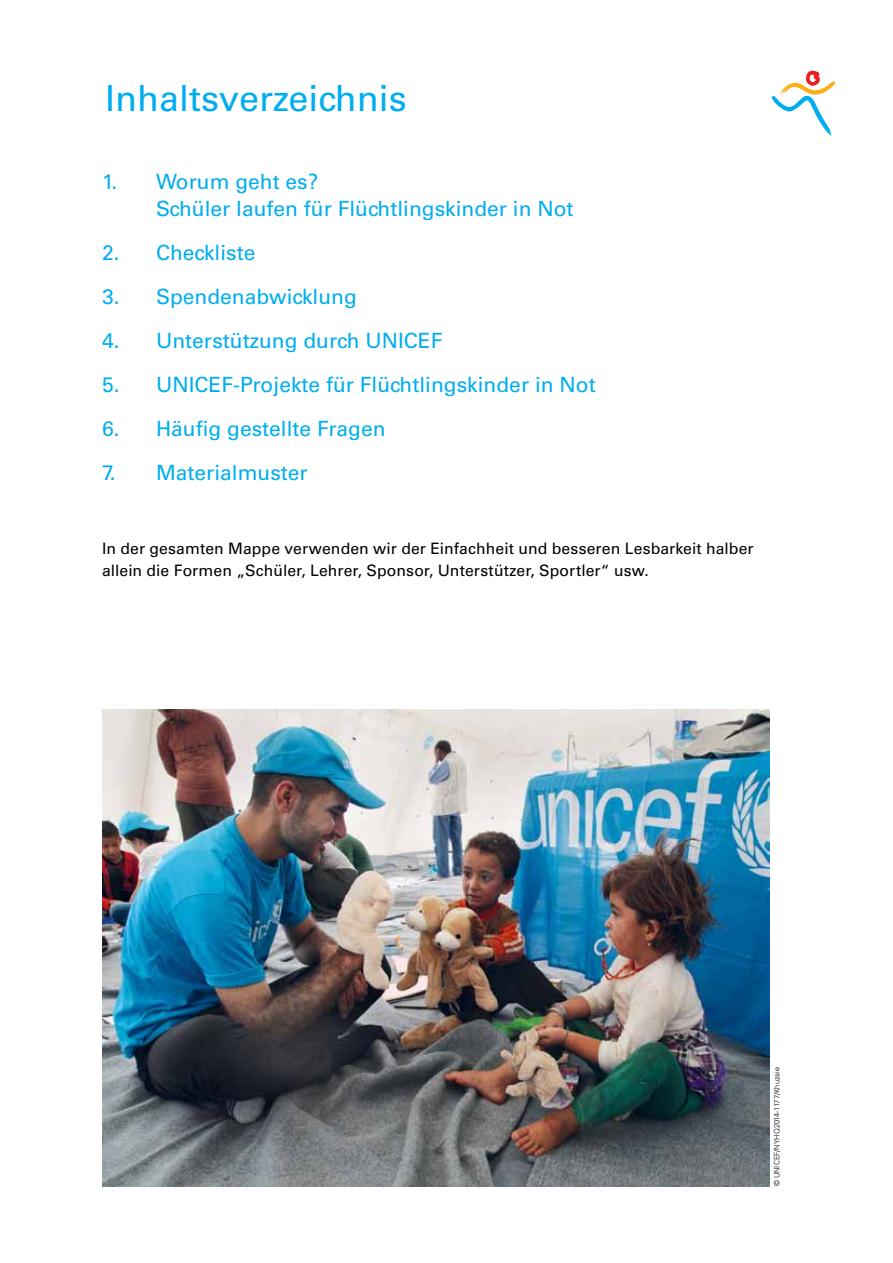
<style>
.page{position:relative;width:893px;height:1263px;background:#fff}
.page>*{position:absolute;margin:0;border:0;box-sizing:border-box;transform-origin:0 0}
.t1{font:36px "Univers LT Std";color:#00aeef}
.t2{font:21px/27px "Univers LT Std";color:#00aeef}
.t3{font:15.75px/21.8px "Univers LT Std";letter-spacing:.005em;color:#000}
.t4{font:300 7.5px "Univers LT Std";color:#000}
</style>
<div class="page">
<svg style="left:772px;top:71px;width:63px;height:65px"></svg>
<img style="left:102px;top:710px;width:668px;height:476px">
<h1 class="t1" style="left:105px;top:77px;width:303px">Inhaltsverzeichnis</h1>
<p class="t2" style="left:156px;top:168px;width:419px;text-indent:-54px">1. Worum geht es?<br>Schüler laufen für Flüchtlingskinder in Not</p>
<p class="t2" style="left:102px;top:239px;width:155px">2. Checkliste</p>
<p class="t2" style="left:102px;top:283px;width:256px">3. Spendenabwicklung</p>
<p class="t2" style="left:102px;top:327px;width:342px">4. Unterstützung durch UNICEF</p>
<p class="t2" style="left:102px;top:371px;width:495px">5. UNICEF-Projekte für Flüchtlingskinder in Not</p>
<p class="t2" style="left:102px;top:415px;width:285px">6. Häufig gestellte Fragen</p>
<p class="t2" style="left:102px;top:459px;width:207px">7. Materialmuster</p>
<p class="t3" style="left:102px;top:538px;width:653px">In der gesamten Mappe verwenden wir der Einfachheit und besseren Lesbarkeit halber allein die Formen „Schüler, Lehrer, Sponsor, Unterstützer, Sportler“ usw.</p>
<p class="t4" style="left:772px;top:1186px;width:121px;rotate:-90deg">© UNICEF/NYHQ2014-1177/Khuzaie</p>
</div>
